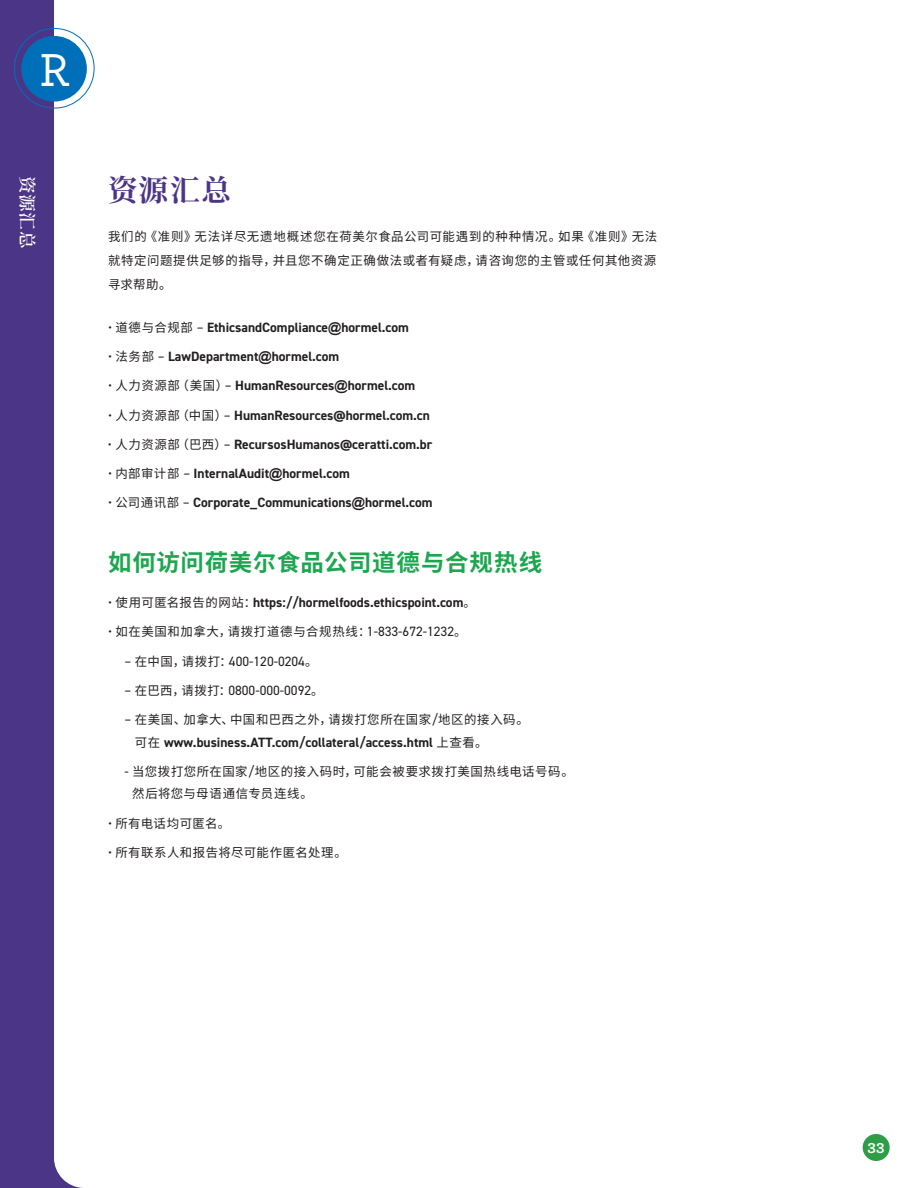
<style>
.page{position:relative;width:918px;height:1188px;background:#fff}
.page>*{position:absolute;margin:0;border:0;box-sizing:border-box;transform-origin:0 0}
.t1{font:500 48.6px "Archer Pro";color:#fff}
.t2{font:700 29.7px "Noto Serif CJ Ksc";color:#4b3586}
.t3{font:700 23.4px "Noto Sans CJ Ksc";letter-spacing:.025em;color:#1ca74f}
.t4{font:600 17.55px "Noto Serif CJ Ksc";color:#fff}
.t5{font:700 15px "Archer Pro";color:#fff}
.t6{font:700 13.5px "DIN2014";color:#231f20}
.t7{font:13.5px "DIN2014";color:#231f20}
.t8{font:12.45px/24px "Noto Sans CJ Ksc";letter-spacing:.045em;color:#231f20;text-align:justify}
.t9{font:12.45px "Noto Sans CJ Ksc";letter-spacing:.025em;color:#231f20}
.s1{font-weight:400}
.s2{font-family:"Noto Sans CJ Ksc";font-weight:400;font-size:12.45px}
.s3{font-family:"Arial"}
.s4{font-family:"DIN2014";font-size:13.5px}
.s5{font-family:"Noto Sans CJ Ksc";font-size:12.45px}
</style>
<div class="page">
<svg style="left:0;top:0;width:83px;height:1188px;fill:#4b3586"></svg>
<div style="left:21px;top:36px;width:66px;height:66px;background:#006fba;border-radius:50%"></div>
<div style="left:14px;top:28px;width:80px;height:80px;border:1px solid #006fba;border-radius:50%"></div>
<div style="left:863px;top:1134px;width:27px;height:27px;background:#2d9e47;border-radius:50%"></div>
<h1 class="t1" style="left:39px;top:35px;width:31px">R</h1>
<p class="t4" style="left:37px;top:176px;width:75px;rotate:90deg">资源汇总</p>
<h2 class="t2" style="left:108px;top:173px;width:125px">资源汇总</h2>
<p class="t8" style="left:108px;top:225px;width:551px">我们的《准则》无法详尽无遗地概述您在荷美尔食品公司可能遇到的种种情况。如果《准则》无法就特定问题提供足够的指导，并且您不确定正确做法或者有疑虑，请咨询您的主管或任何其他资源寻求帮助。</p>
<p class="t6" style="left:108px;top:318px;width:302px"><span class="s1">•</span> <span class="s2">道德与合规部</span> <span class="s1">–</span> EthicsandCompliance<span class="s3">@</span>hormel.com</p>
<p class="t6" style="left:108px;top:348px;width:233px"><span class="s1">•</span> <span class="s2">法务部</span> <span class="s1">–</span> LawDepartment<span class="s3">@</span>hormel.com</p>
<p class="t6" style="left:108px;top:377px;width:309px"><span class="s1">•</span> <span class="s2">人力资源部（美国）</span><span class="s1">–</span> HumanResources<span class="s3">@</span>hormel.com</p>
<p class="t6" style="left:108px;top:406px;width:323px"><span class="s1">•</span> <span class="s2">人力资源部（中国）</span><span class="s1">–</span> HumanResources@hormel.com.cn</p>
<p class="t6" style="left:108px;top:435px;width:326px"><span class="s1">•</span> <span class="s2">人力资源部（巴西）</span><span class="s1">–</span> RecursosHumanos@ceratti.com.br</p>
<p class="t6" style="left:108px;top:465px;width:243px"><span class="s1">•</span> <span class="s2">内部审计部</span> <span class="s1">–</span> InternalAudit<span class="s3">@</span>hormel.com</p>
<p class="t6" style="left:108px;top:494px;width:326px"><span class="s1">•</span> <span class="s2">公司通讯部</span> <span class="s1">–</span> Corporate_Communications<span class="s3">@</span>hormel.com</p>
<h3 class="t3" style="left:108px;top:549px;width:436px">如何访问荷美尔食品公司道德与合规热线</h3>
<p class="t6" style="left:108px;top:594px;width:369px"><span class="s1">•</span> <span class="s2">使用可匿名报告的网站：</span>https://hormelfoods.ethicspoint.com<span class="s2">。</span></p>
<p class="t8" style="left:108px;top:620px;width:360px"><span class="s4">•</span> 如在美国和加拿大，请拨打道德与合规热线：<span class="s4">1-833-672-1232</span>。</p>
<p class="t7" style="left:124px;top:653px;width:194px">– <span class="s5">在中国，请拨打：</span>400-120-0204<span class="s5">。</span></p>
<p class="t7" style="left:124px;top:682px;width:201px">– <span class="s5">在巴西，请拨打：</span>0800-000-0092<span class="s5">。</span></p>
<p class="t8" style="left:124px;top:708px;width:406px"><span class="s4">–</span> 在美国、加拿大、中国和巴西之外，请拨打您所在国家<span class="s4">/</span>地区的接入码。</p>
<p class="t6" style="left:135px;top:733px;width:354px"><span class="s2">可在</span> www.business.ATT.com/collateral/access.html <span class="s2">上查看。</span></p>
<p class="t8" style="left:132px;top:760px;width:443px;line-height:22.5px;text-indent:-8px"><span class="s4">-</span> 当您拨打您所在国家<span class="s4">/</span>地区的接入码时，可能会被要求拨打美国热线电话号码。然后将您与母语通信专员连线。</p>
<p class="t9" style="left:108px;top:816px;width:124px"><span class="s4">•</span> 所有电话均可匿名。</p>
<p class="t8" style="left:108px;top:841px;width:240px"><span class="s4">•</span> 所有联系人和报告将尽可能作匿名处理。</p>
<p class="t5" style="left:868px;top:1136px;width:19px">33</p>
</div>
